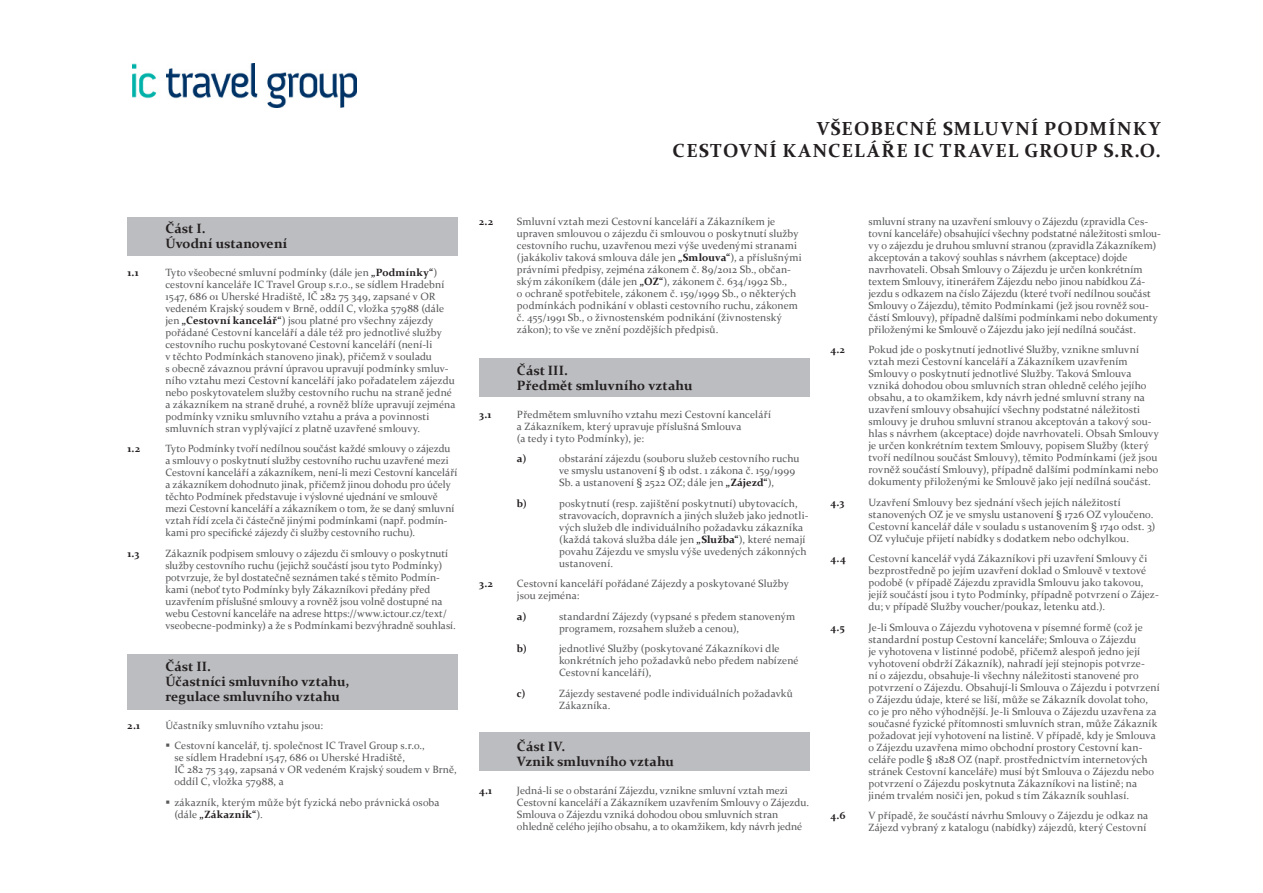
<style>
.page{position:relative;width:1263px;height:893px;background:#fff}
.page>*{position:absolute;margin:0;border:0;box-sizing:border-box;transform-origin:0 0}
.t1{font:700 18.9px/22.6px "Constantia";letter-spacing:.065em;color:#231f20;text-align:right}
.napdis_smlouva{font:700 13.5px/15px "Constantia";letter-spacing:.01em;color:#231f20}
.smlouva_text_zakladn{font:10.5px/12px "Constantia";letter-spacing:.01em;color:#57585a}
.text_body_písmenka{font:10.5px/12px "Constantia";letter-spacing:.015em;color:#57585a}
.smlouva_text_zakladn-2{font:700 10.5px "Constantia";color:#231f20}
.text_body_písmenka-2{font:700 10.5px "Constantia";color:#231f20}
.s1{font-weight:700;color:#231f20}
</style>
<div class="page">
<div style="left:128px;top:217px;width:330px;height:38px;background:#bcbdc0"></div>
<div style="left:479px;top:359px;width:330px;height:38px;background:#bcbdc0"></div>
<div style="left:479px;top:732px;width:330px;height:38px;background:#bcbdc0"></div>
<div style="left:128px;top:655px;width:330px;height:55px;background:#bcbdc0"></div>
<img style="left:133px;top:64px;width:223px;height:43px">
<p class="t1" style="left:673px;top:116px;width:490px">VŠEOBECNÉ SMLUVNÍ PODMÍNKY<br>CESTOVNÍ KANCELÁŘE IC TRAVEL GROUP S.R.O.</p>
<p class="napdis_smlouva" style="left:165px;top:220px;width:124px">Část I.<br>Úvodní ustanovení</p>
<p class="smlouva_text_zakladn-2" style="left:128px;top:265px;width:13px">1.1</p>
<p class="smlouva_text_zakladn" style="left:165px;top:266px;width:292px">Tyto všeobecné smluvní podmínky (dále jen <span class="s1">„Podmínky“</span>) cestovní kanceláře IC Travel Group s.r.o., se sídlem Hradební 1547, 686 01 Uherské Hradiště, IČ 282 75 349, zapsané v OR vedeném Krajský soudem v Brně, oddíl C, vložka 57988 (dále jen <span class="s1">„Cestovní kancelář“</span>) jsou platné pro všechny zájezdy pořádané Cestovní kanceláří a dále též pro jednotlivé služby cestovního ruchu poskytované Cestovní kanceláří (není-li<br>v těchto Podmínkách stanoveno jinak), přičemž v souladu<br>s obecně závaznou právní úpravou upravují podmínky smluv&shy;ního vztahu mezi Cestovní kanceláří jako pořadatelem zájezdu nebo poskytovatelem služby cestovního ruchu na straně jedné a zákazníkem na straně druhé, a rovněž blíže upravují zejména podmínky vzniku smluvního vztahu a práva a povinnosti smluvních stran vyplývající z platně uzavřené smlouvy.</p>
<p class="smlouva_text_zakladn-2" style="left:128px;top:441px;width:14px">1.2</p>
<p class="smlouva_text_zakladn" style="left:165px;top:442px;width:294px">Tyto Podmínky tvoří nedílnou součást každé smlouvy o zájezdu a smlouvy o poskytnutí služby cestovního ruchu uzavřené mezi Cestovní kanceláří a zákazníkem, není-li mezi Cestovní kanceláří a zákazníkem dohodnuto jinak, přičemž jinou dohodu pro účely těchto Podmínek představuje i výslovné ujednání ve smlouvě mezi Cestovní kanceláří a zákazníkem o tom, že se daný smluvní vztah řídí zcela či částečně jinými podmínkami (např. podmín&shy;kami pro specifické zájezdy či služby cestovního ruchu).</p>
<p class="smlouva_text_zakladn-2" style="left:128px;top:546px;width:13px">1.3</p>
<p class="smlouva_text_zakladn" style="left:165px;top:547px;width:292px">Zákazník podpisem smlouvy o zájezdu či smlouvy o poskytnutí služby cestovního ruchu (jejichž součástí jsou tyto Podmínky) potvrzuje, že byl dostatečně seznámen také s těmito Podmín&shy;kami (neboť tyto Podmínky byly Zákazníkovi předány před uzavřením příslušné smlouvy a rovněž jsou volně dostupné na webu Cestovní kanceláře na adrese https://www.ictour.cz/text/ vseobecne-podminky) a že s Podmínkami bezvýhradně souhlasí.</p>
<p class="napdis_smlouva" style="left:165px;top:658px;width:185px">Část II.<br>Účastníci smluvního vztahu, regulace smluvního vztahu</p>
<p class="smlouva_text_zakladn-2" style="left:128px;top:718px;width:14px">2.1</p>
<p class="smlouva_text_zakladn" style="left:165px;top:719px;width:159px">Účastníky smluvního vztahu jsou:</p>
<p class="smlouva_text_zakladn" style="left:174px;top:739px;width:284px">Cestovní kancelář, tj. společnost IC Travel Group s.r.o.,<br>se sídlem Hradební 1547, 686 01 Uherské Hradiště,<br>IČ 282 75 349, zapsaná v OR vedeném Krajský soudem v Brně, oddíl C, vložka 57988, a</p>
<p class="smlouva_text_zakladn" style="left:174px;top:796px;width:267px">zákazník, kterým může být fyzická nebo právnická osoba (dále <span class="s1">„Zákazník“</span>).</p>
<p class="smlouva_text_zakladn-2" style="left:479px;top:214px;width:15px">2.2</p>
<p class="smlouva_text_zakladn" style="left:517px;top:215px;width:286px">Smluvní vztah mezi Cestovní kanceláří a Zákazníkem je upraven smlouvou o zájezdu či smlouvou o poskytnutí služby cestovního ruchu, uzavřenou mezi výše uvedenými stranami (jakákoliv taková smlouva dále jen <span class="s1">„Smlouva“</span>), a příslušnými právními předpisy, zejména zákonem č. 89/2012 Sb., občan&shy;ským zákoníkem (dále jen <span class="s1">„OZ“</span>), zákonem č. 634/1992 Sb.,<br>o ochraně spotřebitele, zákonem č. 159/1999 Sb., o některých podmínkách podnikání v oblasti cestovního ruchu, zákonem č. 455/1991 Sb., o živnostenském podnikání (živnostenský zákon); to vše ve znění pozdějších předpisů.</p>
<p class="napdis_smlouva" style="left:517px;top:362px;width:177px">Část III.<br>Předmět smluvního vztahu</p>
<p class="smlouva_text_zakladn-2" style="left:479px;top:407px;width:14px">3.1</p>
<p class="smlouva_text_zakladn" style="left:517px;top:408px;width:256px">Předmětem smluvního vztahu mezi Cestovní kanceláří a Zákazníkem, který upravuje příslušná Smlouva<br>(a tedy i tyto Podmínky), je:</p>
<p class="text_body_písmenka-2" style="left:517px;top:451px;width:11px">a)</p>
<p class="text_body_písmenka" style="left:559px;top:452px;width:242px">obstarání zájezdu (souboru služeb cestovního ruchu ve smyslu ustanovení § 1b odst. 1 zákona č. 159/1999<br>Sb. a ustanovení § 2522 OZ; dále jen <span class="s1">„Zájezd“</span>),</p>
<p class="text_body_písmenka-2" style="left:517px;top:496px;width:11px">b)</p>
<p class="text_body_písmenka" style="left:559px;top:497px;width:251px">poskytnutí (resp. zajištění poskytnutí) ubytovacích, stravovacích, dopravních a jiných služeb jako jednotli&shy;vých služeb dle individuálního požadavku zákazníka (každá taková služba dále jen <span class="s1">„Služba“</span>), které nemají povahu Zájezdu ve smyslu výše uvedených zákonných ustanovení.</p>
<p class="smlouva_text_zakladn-2" style="left:479px;top:576px;width:15px">3.2</p>
<p class="smlouva_text_zakladn" style="left:517px;top:577px;width:273px">Cestovní kanceláří pořádané Zájezdy a poskytované Služby jsou zejména:</p>
<p class="text_body_písmenka-2" style="left:517px;top:609px;width:11px">a)</p>
<p class="text_body_písmenka" style="left:559px;top:610px;width:238px">standardní Zájezdy (vypsané s předem stanoveným programem, rozsahem služeb a cenou),</p>
<p class="text_body_písmenka-2" style="left:517px;top:641px;width:11px">b)</p>
<p class="text_body_písmenka" style="left:559px;top:642px;width:241px">jednotlivé Služby (poskytované Zákazníkovi dle konkrétních jeho požadavků nebo předem nabízené<br>Cestovní kanceláří),</p>
<p class="text_body_písmenka-2" style="left:517px;top:686px;width:10px">c)</p>
<p class="text_body_písmenka" style="left:559px;top:687px;width:235px">Zájezdy sestavené podle individuálních požadavků<br>Zákazníka.</p>
<p class="napdis_smlouva" style="left:517px;top:738px;width:158px">Část IV.<br>Vznik smluvního vztahu</p>
<p class="smlouva_text_zakladn-2" style="left:479px;top:783px;width:14px">4.1</p>
<p class="smlouva_text_zakladn" style="left:517px;top:784px;width:294px">Jedná-li se o obstarání Zájezdu, vznikne smluvní vztah mezi Cestovní kanceláří a Zákazníkem uzavřením Smlouvy o Zájezdu.<br>Smlouva o Zájezdu vzniká dohodou obou smluvních stran ohledně celého jejího obsahu, a to okamžikem, kdy návrh jedné</p>
<p class="smlouva_text_zakladn" style="left:868px;top:215px;width:294px">smluvní strany na uzavření smlouvy o Zájezdu (zpravidla Ces&shy;tovní kanceláře) obsahující všechny podstatné náležitosti smlou&shy;vy o zájezdu je druhou smluvní stranou (zpravidla Zákazníkem) akceptován a takový souhlas s návrhem (akceptace) dojde navrhovateli. Obsah Smlouvy o Zájezdu je určen konkrétním textem Smlouvy, itinerářem Zájezdu nebo jinou nabídkou Zá&shy;jezdu s odkazem na číslo Zájezdu (které tvoří nedílnou součást Smlouvy o Zájezdu), těmito Podmínkami (jež jsou rovněž sou&shy;částí Smlouvy), případně dalšími podmínkami nebo dokumenty přiloženými ke Smlouvě o Zájezdu jako její nedílná součást.</p>
<p class="smlouva_text_zakladn-2" style="left:831px;top:342px;width:16px">4.2</p>
<p class="smlouva_text_zakladn" style="left:868px;top:343px;width:292px">Pokud jde o poskytnutí jednotlivé Služby, vznikne smluvní vztah mezi Cestovní kanceláří a Zákazníkem uzavřením Smlouvy o poskytnutí jednotlivé Služby. Taková Smlouva vzniká dohodou obou smluvních stran ohledně celého jejího obsahu, a to okamžikem, kdy návrh jedné smluvní strany na uzavření smlouvy obsahující všechny podstatné náležitosti smlouvy je druhou smluvní stranou akceptován a takový sou&shy;hlas s návrhem (akceptace) dojde navrhovateli. Obsah Smlouvy je určen konkrétním textem Smlouvy, popisem Služby (který tvoří nedílnou součást Smlouvy), těmito Podmínkami (jež jsou rovněž součástí Smlouvy), případně dalšími podmínkami nebo dokumenty přiloženými ke Smlouvě jako její nedílná součást.</p>
<p class="smlouva_text_zakladn-2" style="left:831px;top:495px;width:15px">4.3</p>
<p class="smlouva_text_zakladn" style="left:868px;top:496px;width:288px">Uzavření Smlouvy bez sjednání všech jejích náležitostí stanovených OZ je ve smyslu ustanovení § 1726 OZ vyloučeno.<br>Cestovní kancelář dále v souladu s ustanovením § 1740 odst. 3)<br>OZ vylučuje přijetí nabídky s dodatkem nebo odchylkou.</p>
<p class="smlouva_text_zakladn-2" style="left:831px;top:551px;width:16px">4.4</p>
<p class="smlouva_text_zakladn" style="left:868px;top:552px;width:292px">Cestovní kancelář vydá Zákazníkovi při uzavření Smlouvy či bezprostředně po jejím uzavření doklad o Smlouvě v textové podobě (v případě Zájezdu zpravidla Smlouvu jako takovou, jejíž součástí jsou i tyto Podmínky, případně potvrzení o Zájez&shy;du; v případě Služby voucher/poukaz, letenku atd.).</p>
<p class="smlouva_text_zakladn-2" style="left:831px;top:620px;width:16px">4.5</p>
<p class="smlouva_text_zakladn" style="left:868px;top:621px;width:293px">Je-li Smlouva o Zájezdu vyhotovena v písemné formě (což je standardní postup Cestovní kanceláře; Smlouva o Zájezdu<br>je vyhotovena v listinné podobě, přičemž alespoň jedno její vyhotovení obdrží Zákazník), nahradí její stejnopis potvrze-<br>ní o zájezdu, obsahuje-li všechny náležitosti stanovené pro potvrzení o Zájezdu. Obsahují-li Smlouva o Zájezdu i potvrzení o Zájezdu údaje, které se liší, může se Zákazník dovolat toho, co je pro něho výhodnější. Je-li Smlouva o Zájezdu uzavřena za současné fyzické přítomnosti smluvních stran, může Zákazník požadovat její vyhotovení na listině. V případě, kdy je Smlouva o Zájezdu uzavřena mimo obchodní prostory Cestovní kan&shy;celáře podle § 1828 OZ (např. prostřednictvím internetových stránek Cestovní kanceláře) musí být Smlouva o Zájezdu nebo potvrzení o Zájezdu poskytnuta Zákazníkovi na listině; na jiném trvalém nosiči jen, pokud s tím Zákazník souhlasí.</p>
<p class="smlouva_text_zakladn-2" style="left:831px;top:808px;width:16px">4.6</p>
<p class="smlouva_text_zakladn" style="left:868px;top:809px;width:281px">V případě, že součástí návrhu Smlouvy o Zájezdu je odkaz na<br>Zájezd vybraný z katalogu (nabídky) zájezdů, který Cestovní</p>
</div>
